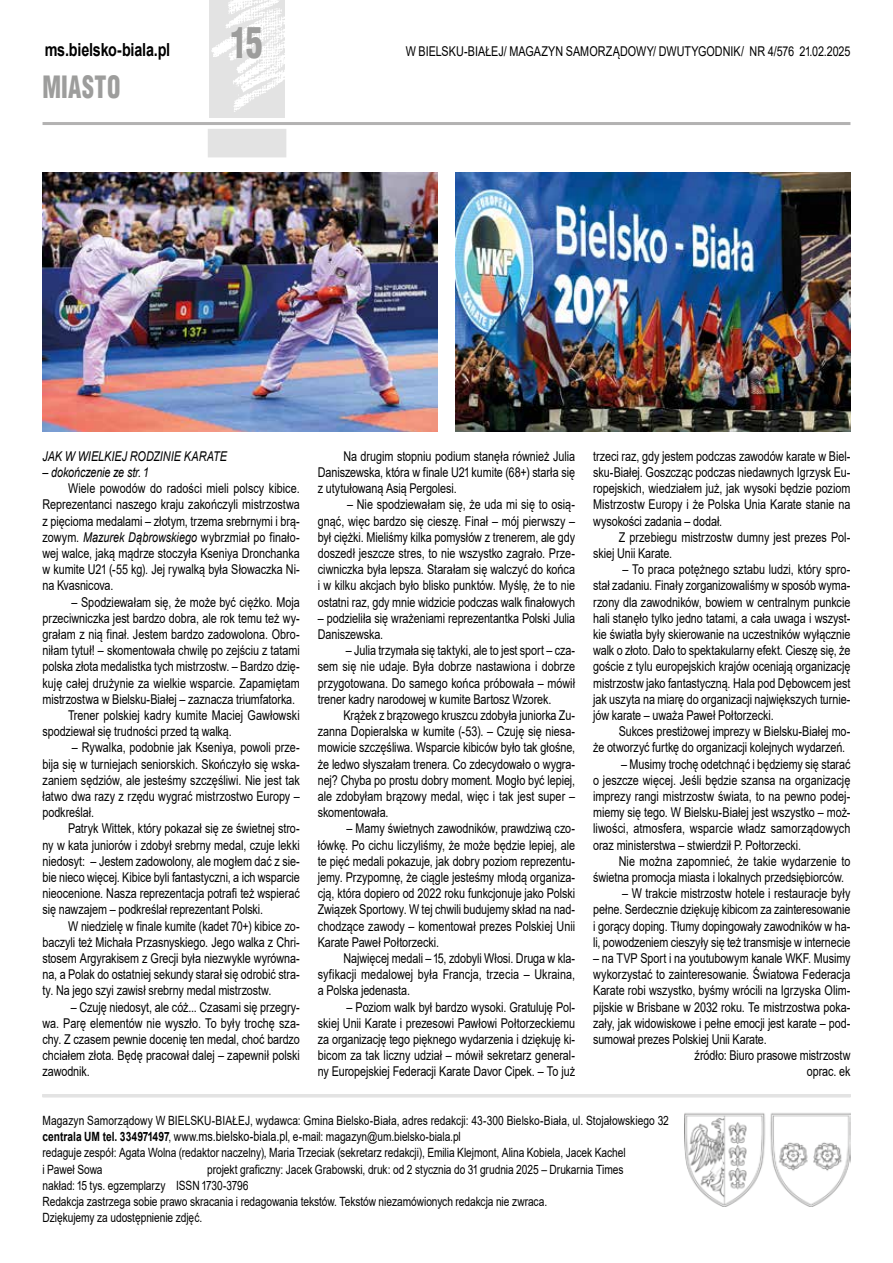
<style>
.page{position:relative;width:893px;height:1263px;background:#fff}
.page>*{position:absolute;margin:0;border:0;box-sizing:border-box;transform-origin:0 0}
.t1{font:900 42px "Switzerland Cond";color:#9d9d9c;scale:.8 1}
.t2{font:900 30px "Switzerland Cond";letter-spacing:.02em;color:#9d9d9c;scale:.8 1}
.t3{font:700 18px "Arial";letter-spacing:-.015em;color:#000;scale:.8 1}
.t4{font:13.5px/16.2px "Arial";letter-spacing:-.005em;color:#000;text-align:justify;scale:.8 1}
.t5{font:italic 13.5px "Arial";letter-spacing:-.005em;color:#000;scale:.8 1}
.t6{font:12.75px/16.2px "Arial";letter-spacing:-.005em;color:#000;scale:.8 1}
.s1{font-style:italic}
.s2{font-weight:700}
.s3{font-size:13.5px}
</style>
<div class="page">
<hr style="left:43px;top:122px;width:807px;height:3px;background:#b3b2b2">
<img style="left:209px;top:0;width:76px;height:117px">
<div style="left:208px;top:129px;width:78px;height:28px;background:#e3e3e3"></div>
<img style="left:684px;top:1113px;width:166px;height:94px">
<hr style="left:43px;top:1094px;width:807px;height:3px;background:#e3e3e3">
<img style="left:43px;top:172px;width:394px;height:259px">
<img style="left:455px;top:172px;width:395px;height:259px">
<h1 class="t1" style="left:230px;top:16px;width:42px">15</h1>
<h3 class="t3" style="left:45px;top:37px;width:158px">ms.bielsko-biala.pl</h3>
<p class="t4" style="left:406px;top:43px;width:557px">W BIELSKU-BIAŁEJ/ MAGAZYN SAMORZĄDOWY/ DWUTYGODNIK/ NR 4/576 21.02.2025</p>
<h2 class="t2" style="left:43px;top:68px;width:99px">MIASTO</h2>
<p class="t5" style="left:43px;top:447px;width:232px">JAK W WIELKIEJ RODZINIE KARATE</p>
<p class="t5" style="left:43px;top:463px;width:133px">– dokończenie ze str. 1</p>
<p class="t4" style="left:43px;top:480px;width:323px;text-indent:26px">Wiele powodów do radości mieli polscy kibice.<br>Reprezentanci naszego kraju zakończyli mistrzostwa z pięcioma medalami – złotym, trzema srebrnymi i brą&shy;zowym. <span class="s1">Mazurek Dąbrowskiego</span> wybrzmiał po finało&shy;wej walce, jaką mądrze stoczyła Kseniya Dronchanka w kumite U21 (-55 kg). Jej rywalką była Słowaczka Ni&shy;na Kvasnicova.</p>
<p class="t4" style="left:72px;top:594px;width:287px">– Spodziewałam się, że może być ciężko. Moja</p>
<p class="t4" style="left:43px;top:610px;width:323px">przeciwniczka jest bardzo dobra, ale rok temu też wy-</p>
<p class="t4" style="left:43px;top:626px;width:323px">grałam z nią finał. Jestem bardzo zadowolona. Obro-</p>
<p class="t4" style="left:43px;top:642px;width:323px">niłam tytuł! – skomentowała chwilę po zejściu z tatami</p>
<p class="t4" style="left:43px;top:658px;width:323px">polska złota medalistka tych mistrzostw. – Bardzo dzię-</p>
<p class="t4" style="left:43px;top:675px;width:323px">kuję całej drużynie za wielkie wsparcie. Zapamiętam</p>
<p class="t4" style="left:43px;top:691px;width:317px">mistrzostwa w Bielsku-Białej – zaznacza triumfatorka.</p>
<p class="t4" style="left:68px;top:707px;width:291px">Trener polskiej kadry kumite Maciej Gawłowski</p>
<p class="t4" style="left:43px;top:723px;width:238px">spodziewał się trudności przed tą walką.</p>
<p class="t4" style="left:43px;top:739px;width:323px;text-indent:29px">– Rywalka, podobnie jak Kseniya, powoli prze&shy;bija się w turniejach seniorskich. Skończyło się wska&shy;zaniem sędziów, ale jesteśmy szczęśliwi. Nie jest tak łatwo dwa razy z rzędu wygrać mistrzostwo Europy – podkreślał.</p>
<p class="t4" style="left:43px;top:820px;width:323px;text-indent:26px">Patryk Wittek, który pokazał się ze świetnej stro&shy;ny w kata juniorów i zdobył srebrny medal, czuje lekki niedosyt: – Jestem zadowolony, ale mogłem dać z sie&shy;bie nieco więcej. Kibice byli fantastyczni, a ich wsparcie nieocenione. Nasza reprezentacja potrafi też wspierać się nawzajem – podkreślał reprezentant Polski.</p>
<p class="t4" style="left:43px;top:918px;width:323px;text-indent:26px">W niedzielę w finale kumite (kadet 70+) kibice zo&shy;baczyli też Michała Przasnyskiego. Jego walka z Chri&shy;stosem Argyrakisem z Grecji była niezwykle wyrówna&shy;na, a Polak do ostatniej sekundy starał się odrobić stra&shy;ty. Na jego szyi zawisł srebrny medal mistrzostw.</p>
<p class="t4" style="left:43px;top:999px;width:323px;text-indent:28px">– Czuję niedosyt, ale cóż... Czasami się przegry&shy;wa. Parę elementów nie wyszło. To były trochę sza&shy;chy. Z czasem pewnie docenię ten medal, choć bardzo chciałem złota. Będę pracował dalej – zapewnił polski zawodnik.</p>
<p class="t4" style="left:318px;top:448px;width:323px;text-indent:26px">Na drugim stopniu podium stanęła również Julia Daniszewska, która w finale U21 kumite (68+) starła się z utytułowaną Asią Pergolesi.</p>
<p class="t4" style="left:318px;top:496px;width:323px;text-indent:29px">– Nie spodziewałam się, że uda mi się to osią&shy;gnąć, więc bardzo się cieszę. Finał – mój pierwszy – był ciężki. Mieliśmy kilka pomysłów z trenerem, ale gdy doszedł jeszcze stres, to nie wszystko zagrało. Prze&shy;ciwniczka była lepsza. Starałam się walczyć do końca i w kilku akcjach było blisko punktów. Myślę, że to nie ostatni raz, gdy mnie widzicie podczas walk finałowych</p>
<p class="t4" style="left:318px;top:610px;width:323px">– podzieliła się wrażeniami reprezentantka Polski Julia<br>Daniszewska.</p>
<p class="t4" style="left:318px;top:642px;width:323px;text-indent:28px">– Julia trzymała się taktyki, ale to jest sport – cza&shy;sem się nie udaje. Była dobrze nastawiona i dobrze przygotowana. Do samego końca próbowała – mówił trener kadry narodowej w kumite Bartosz Wzorek.</p>
<p class="t4" style="left:318px;top:707px;width:323px;text-indent:26px">Krążek z brązowego kruszcu zdobyła juniorka Zu&shy;zanna Dopieralska w kumite (-53). – Czuję się niesa&shy;mowicie szczęśliwa. Wsparcie kibiców było tak głośne, że ledwo słyszałam trenera. Co zdecydowało o wygra&shy;nej? Chyba po prostu dobry moment. Mogło być lepiej, ale zdobyłam brązowy medal, więc i tak jest super – skomentowała.</p>
<p class="t4" style="left:318px;top:820px;width:323px;text-indent:29px">– Mamy świetnych zawodników, prawdziwą czo&shy;łówkę. Po cichu liczyliśmy, że może będzie lepiej, ale te pięć medali pokazuje, jak dobry poziom reprezentu&shy;jemy. Przypomnę, że ciągle jesteśmy młodą organiza&shy;cją, która dopiero od 2022 roku funkcjonuje jako Polski Związek Sportowy. W tej chwili budujemy skład na nad&shy;chodzące zawody – komentował prezes Polskiej Unii Karate Paweł Połtorzecki.</p>
<p class="t4" style="left:318px;top:950px;width:323px;text-indent:26px">Najwięcej medali – 15, zdobyli Włosi. Druga w kla&shy;syfikacji medalowej była Francja, trzecia – Ukraina, a Polska jedenasta.</p>
<p class="t4" style="left:318px;top:999px;width:323px;text-indent:29px">– Poziom walk był bardzo wysoki. Gratuluję Pol&shy;skiej Unii Karate i prezesowi Pawłowi Połtorzeckiemu za organizację tego pięknego wydarzenia i dziękuję ki&shy;bicom za tak liczny udział – mówił sekretarz general&shy;ny Europejskiej Federacji Karate Davor Cipek. – To już</p>
<p class="t4" style="left:593px;top:448px;width:323px">trzeci raz, gdy jestem podczas zawodów karate w Biel&shy;sku-Białej. Goszcząc podczas niedawnych Igrzysk Eu&shy;ropejskich, wiedziałem już, jak wysoki będzie poziom Mistrzostw Europy i że Polska Unia Karate stanie na wysokości zadania – dodał.</p>
<p class="t4" style="left:593px;top:529px;width:323px;text-indent:26px">Z przebiegu mistrzostw dumny jest prezes Pol&shy;skiej Unii Karate.</p>
<p class="t4" style="left:593px;top:561px;width:323px;text-indent:29px">– To praca potężnego sztabu ludzi, który spro&shy;stał zadaniu. Finały zorganizowaliśmy w sposób wyma&shy;rzony dla zawodników, bowiem w centralnym punkcie hali stanęło tylko jedno tatami, a cała uwaga i wszyst&shy;kie światła były skierowanie na uczestników wyłącznie walk o złoto. Dało to spektakularny efekt. Cieszę się, że goście z tylu europejskich krajów oceniają organizację mistrzostw jako fantastyczną. Hala pod Dębowcem jest jak uszyta na miarę do organizacji największych turnie&shy;jów karate – uważa Paweł Połtorzecki.</p>
<p class="t4" style="left:593px;top:723px;width:323px;text-indent:26px">Sukces prestiżowej imprezy w Bielsku-Białej mo&shy;że otworzyć furtkę do organizacji kolejnych wydarzeń.</p>
<p class="t4" style="left:593px;top:756px;width:323px;text-indent:28px">– Musimy trochę odetchnąć i będziemy się starać o jeszcze więcej. Jeśli będzie szansa na organizację imprezy rangi mistrzostw świata, to na pewno podej&shy;miemy się tego. W Bielsku-Białej jest wszystko – moż&shy;liwości, atmosfera, wsparcie władz samorządowych oraz ministerstwa – stwierdził P. Połtorzecki.</p>
<p class="t4" style="left:593px;top:853px;width:323px;text-indent:26px">Nie można zapomnieć, że takie wydarzenie to świetna promocja miasta i lokalnych przedsiębiorców.</p>
<p class="t4" style="left:593px;top:885px;width:323px;text-indent:29px">– W trakcie mistrzostw hotele i restauracje były pełne. Serdecznie dziękuję kibicom za zainteresowanie i gorący doping. Tłumy dopingowały zawodników w ha&shy;li, powodzeniem cieszyły się też transmisje w internecie</p>
<p class="t4" style="left:593px;top:950px;width:323px">– na TVP Sport i na youtubowym kanale WKF. Musimy</p>
<p class="t4" style="left:593px;top:966px;width:323px">wykorzystać to zainteresowanie. Światowa Federacja</p>
<p class="t4" style="left:593px;top:982px;width:323px">Karate robi wszystko, byśmy wrócili na Igrzyska Olim-</p>
<p class="t4" style="left:593px;top:999px;width:323px">pijskie w Brisbane w 2032 roku. Te mistrzostwa poka-</p>
<p class="t4" style="left:593px;top:1015px;width:323px">zały, jak widowiskowe i pełne emocji jest karate – pod-</p>
<p class="t4" style="left:593px;top:1031px;width:218px">sumował prezes Polskiej Unii Karate.</p>
<p class="t4" style="left:695px;top:1047px;width:196px">źródło: Biuro prasowe mistrzostw</p>
<p class="t4" style="left:807px;top:1063px;width:56px">oprac. ek</p>
<p class="t6" style="left:43px;top:1112px;width:785px">Magazyn Samorządowy W BIELSKU-BIAŁEJ, wydawca: Gmina Bielsko-Biała, adres redakcji: 43-300 Bielsko-Biała, ul. Stojałowskiego 32 <span class="s2">centrala UM tel. 334971497</span>, www.<span class="s3">ms.bielsko-biala.pl</span>, e-mail: magazyn@um.bielsko-biala.pl<br>redaguje zespół: Agata Wolna (redaktor naczelny), Maria Trzeciak (sekretarz redakcji), Emilia Klejmont, Alina Kobiela, Jacek Kachel<br>i Paweł Sowa</p>
<p class="t6" style="left:43px;top:1161px;width:728px;text-indent:165px">projekt graficzny: Jacek Grabowski, druk: od 2 stycznia do 31 grudnia 2025 – Drukarnia Times nakład: 15 tys. egzemplarzy ISSN 1730-3796<br>Redakcja zastrzega sobie prawo skracania i redagowania tekstów. Tekstów niezamówionych redakcja nie zwraca.<br>Dziękujemy za udostępnienie zdjęć.</p>
</div>
